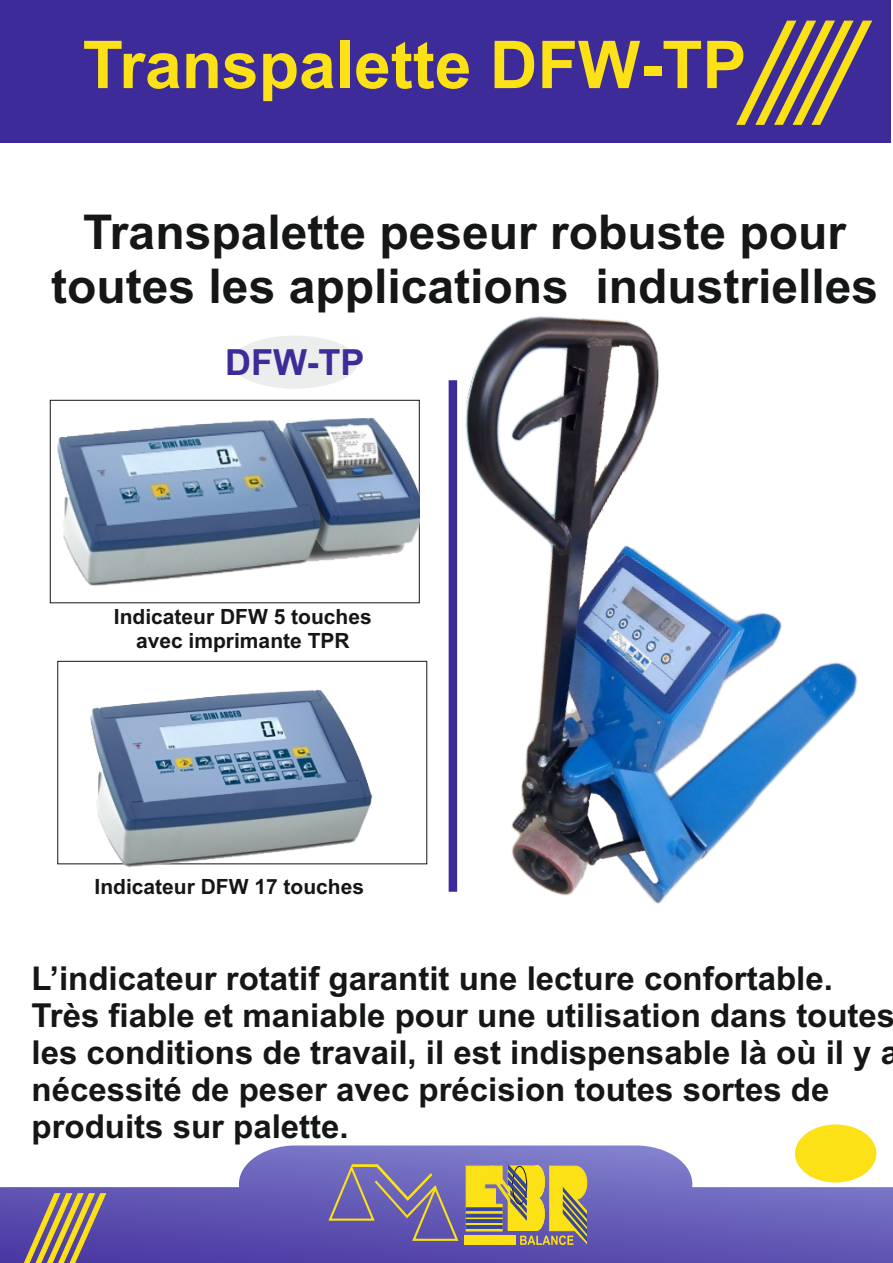
<style>
.page{position:relative;width:893px;height:1263px;background:#fff}
.page>*{position:absolute;margin:0;border:0;box-sizing:border-box;transform-origin:0 0}
.t1{font:700 66px "Arial";color:#fbe116}
.t2{font:700 48px/53.6px "Arial";color:#151616;text-align:center}
.t3{font:700 36px "Arial";color:#3c2b99}
.t4{font:700 33px/36.9px "Arial";color:#151616}
.t5{font:700 21px/23.4px "Arial";color:#151616;text-align:center}
</style>
<div class="page">
<svg style="left:0;top:1145px;width:893px;height:118px"></svg>
<svg style="left:23px;top:1193px;width:84px;height:70px;background:#8f7c75"></svg>
<div style="left:0;top:0;width:891px;height:143px;background:#3c2b99"></div>
<svg style="left:736px;top:20px;width:137px;height:105px"></svg>
<svg style="left:322px;top:1163px;width:265px;height:95px;background:#8d8083"></svg>
<div style="left:795px;top:1124px;width:81px;height:58px;background:#fbe116;border-radius:50%"></div>
<img style="left:50px;top:400px;width:302px;height:203px">
<img style="left:73px;top:660px;width:279px;height:207px">
<div style="left:232px;top:336px;width:126px;height:53px;background:#eceded;border-radius:50%"></div>
<img style="left:352px;top:316px;width:506px;height:588px">
<h1 class="t1" style="left:83px;top:40px;width:665px">Transpalette DFW-TP</h1>
<h2 class="t2" style="left:51px;top:210px;width:828px">Transpalette peseur robuste pour toutes les applications industrielles</h2>
<p class="t3" style="left:225px;top:349px;width:141px">DFW-TP</p>
<p class="t5" style="left:114px;top:607px;width:259px">Indicateur DFW 5 touches avec imprimante TPR</p>
<p class="t5" style="left:95px;top:877px;width:271px">Indicateur DFW 17 touches</p>
<p class="t4" style="left:32px;top:963px;width:869px">L’indicateur rotatif garantit une lecture confortable.<br>Très fiable et maniable pour une utilisation dans toutes les conditions de travail, il est indispensable là où il y a nécessité de peser avec précision toutes sortes de produits sur palette.</p>
</div>
